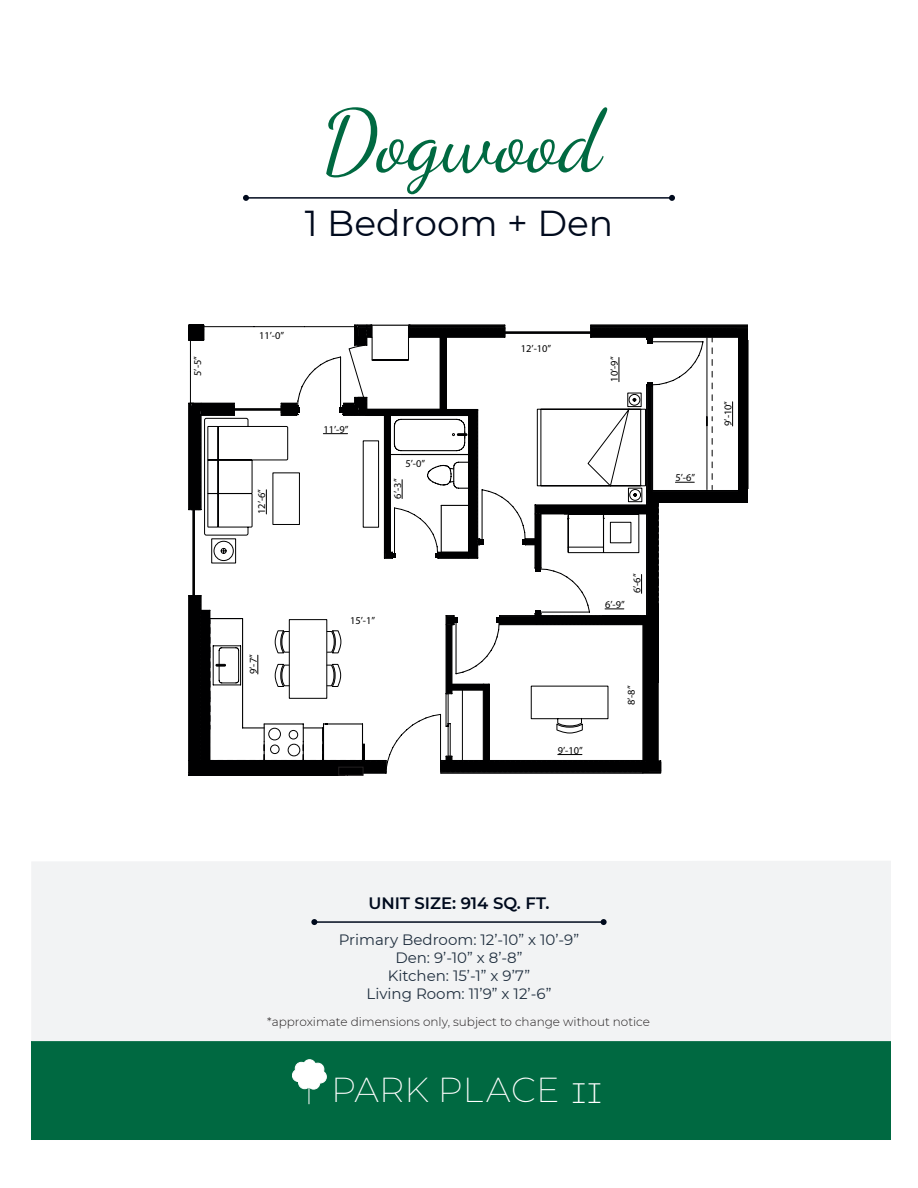
<style>
.page{position:relative;width:918px;height:1188px;background:#fff}
.page>*{position:absolute;margin:0;border:0;box-sizing:border-box;transform-origin:0 0}
.t1{font:87px "Dancing Script";color:#006941}
.t2{font:36px "Montserrat";color:#000a1d}
.t3{font:200 34.8px "Montserrat";color:#fff}
.t4{font:600 16.5px "Montserrat";color:#000a1d}
.t5{font:15px "Montserrat";color:#213040}
.t6{font:300 12px "Montserrat";color:#231f20}
.t7{font:10.5px "Myriad Pro";color:#000001}
.s1{font-family:"Source Code Roman";font-weight:300;font-size:30px}
</style>
<div class="page">
<div style="left:31px;top:1041px;width:860px;height:99px;background:#006941"></div>
<svg style="left:292px;top:1059px;width:35px;height:45px"></svg>
<div style="left:32px;top:861px;width:859px;height:180px;background:#f2f3f4"></div>
<svg style="left:188px;top:325px;width:561px;height:451px"></svg>
<hr style="left:246px;top:197px;width:426px;height:2px;background:#000a1d">
<svg style="left:243px;top:195px;width:6px;height:6px"></svg>
<svg style="left:669px;top:195px;width:6px;height:6px"></svg>
<hr style="left:314px;top:921px;width:290px;height:2px;background:#000a1d">
<svg style="left:311px;top:919px;width:6px;height:6px"></svg>
<svg style="left:601px;top:919px;width:6px;height:6px"></svg>
<p class="t7" style="left:191px;top:376px;width:21px;rotate:-90deg">5’-5”</p>
<p class="t1" style="left:321px;top:75px;width:281px">Dogwood</p>
<p class="t2" style="left:305px;top:198px;width:310px">1 Bedroom + Den</p>
<p class="t7" style="left:259px;top:329px;width:27px">11’-0”</p>
<p class="t7" style="left:255px;top:514px;width:27px;rotate:-90deg">12’-6”</p>
<p class="t7" style="left:323px;top:423px;width:27px">11’-9”</p>
<p class="t7" style="left:405px;top:457px;width:21px">5’-0”</p>
<p class="t7" style="left:391px;top:499px;width:21px;rotate:-90deg">6’-3”</p>
<p class="t7" style="left:247px;top:674px;width:21px;rotate:-90deg">9’-7”</p>
<p class="t7" style="left:350px;top:614px;width:27px">15’-1”</p>
<p class="t7" style="left:521px;top:342px;width:32px">12’-10”</p>
<p class="t7" style="left:608px;top:382px;width:27px;rotate:-90deg">10’-9”</p>
<p class="t7" style="left:675px;top:471px;width:21px">5’-6”</p>
<p class="t7" style="left:722px;top:426px;width:27px;rotate:-90deg">9’-10”</p>
<p class="t7" style="left:605px;top:598px;width:21px">6’-9”</p>
<p class="t7" style="left:631px;top:593px;width:21px;rotate:-90deg">6’-6”</p>
<p class="t7" style="left:558px;top:744px;width:27px">9’-10”</p>
<p class="t7" style="left:625px;top:705px;width:21px;rotate:-90deg">8’-8”</p>
<p class="t4" style="left:368px;top:891px;width:183px">UNIT SIZE: 914 SQ. FT.</p>
<p class="t5" style="left:339px;top:929px;width:242px">Primary Bedroom: 12’-10” x 10’-9”</p>
<p class="t5" style="left:395px;top:947px;width:129px">Den: 9’-10” x 8’-8”</p>
<p class="t5" style="left:388px;top:965px;width:144px">Kitchen: 15’-1” x 9’7”</p>
<p class="t5" style="left:367px;top:983px;width:186px">Living Room: 11’9” x 12’-6”</p>
<p class="t6" style="left:267px;top:1014px;width:384px">*approximate dimensions only, subject to change without notice</p>
<h3 class="t3" style="left:331px;top:1067px;width:274px">PARK PLACE <span class="s1">II</span></h3>
</div>
